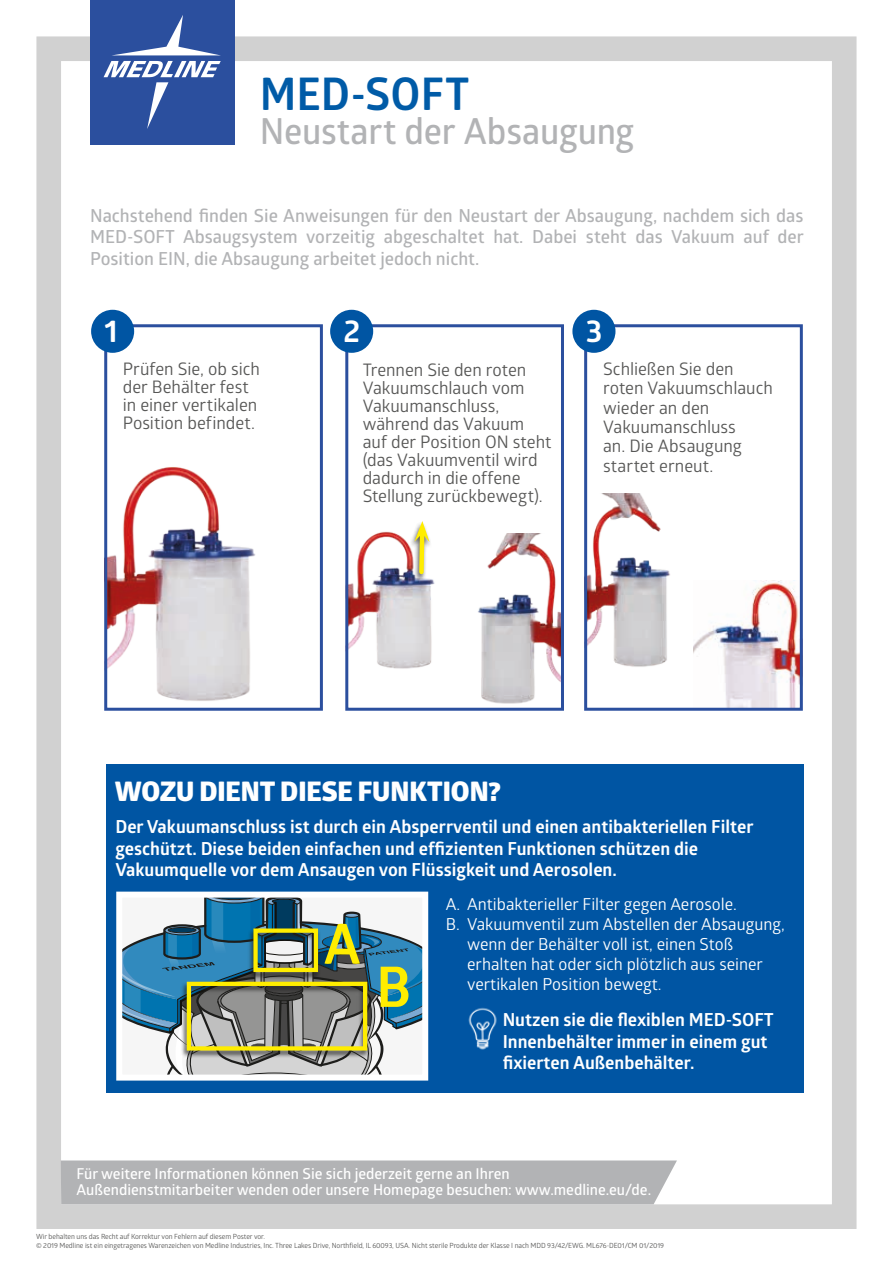
<style>
.page{position:relative;width:893px;height:1263px;background:#fff}
.page>*{position:absolute;margin:0;border:0;box-sizing:border-box;transform-origin:0 0}
.t1{font:700 55.8px "Glober";color:#ffed00}
.t2{font:700 45px "Glober";letter-spacing:.005em;color:#005ba7}
.t3{font:600 36px "Glober";letter-spacing:-.005em;color:#b2b3b5}
.t4{font:700 31.35px "Glober";color:#fff}
.t5{font:800 27px "Glober";color:#fff}
.t6{font:700 18px/21.6px "Glober";color:#fff}
.t7{font:600 18px/21.6px "Glober";color:#b2b3b5;text-align:justify}
.t8{font:17.25px/18px "Glober";color:#575756}
.t9{font:16.5px "Glober";color:#fff}
.t10{font:600 15px/16.5px "Glober";color:#fff}
.t11{font:7.05px/8.1px "Glober";letter-spacing:-.01em;color:#575756}
</style>
<div class="page">
<div style="left:36px;top:36px;width:820px;height:1193px;border:25px solid #d1d1d1"></div>
<div style="left:90px;top:0;width:145px;height:145px;background:#2b4f9e"></div>
<svg style="left:115px;top:15px;width:104px;height:40px"></svg>
<svg style="left:104px;top:61px;width:117px;height:68px"></svg>
<div style="left:61px;top:1160px;width:616px;height:44px;background:#b2b3b5"></div>
<div style="left:106px;top:764px;width:697px;height:329px;background:#0055a3"></div>
<img style="left:468px;top:1007px;width:29px;height:43px">
<svg style="left:123px;top:899px;width:298px;height:174px;background:#77a2bb"></svg>
<div style="left:116px;top:892px;width:312px;height:188px;border:6px solid #fff"></div>
<div style="left:180px;top:981px;width:190px;height:78px;background:#1d1d1b;opacity:.75"></div>
<div style="left:187px;top:982px;width:180px;height:68px;border:4px solid #ffed00"></div>
<div style="left:247px;top:928px;width:74px;height:52px;background:#1d1d1b;opacity:.75"></div>
<div style="left:253px;top:928px;width:65px;height:44px;border:4px solid #ffed00"></div>
<img style="left:108px;top:467px;width:148px;height:234px">
<div style="left:104px;top:324px;width:219px;height:387px;border:3px solid #2b4f9e"></div>
<div style="left:91px;top:310px;width:43px;height:43px;background:#0055a3;border-radius:50%"></div>
<img style="left:478px;top:533px;width:82px;height:171px">
<img style="left:693px;top:581px;width:106px;height:126px">
<img style="left:588px;top:493px;width:82px;height:174px">
<img style="left:349px;top:531px;width:86px;height:138px">
<div style="left:408px;top:521px;width:24px;height:61px;background:#1d1d1b;opacity:.75"></div>
<svg style="left:414px;top:521px;width:16px;height:55px"></svg>
<div style="left:584px;top:324px;width:219px;height:387px;border:3px solid #2b4f9e"></div>
<div style="left:572px;top:310px;width:43px;height:43px;background:#0055a3;border-radius:50%"></div>
<div style="left:345px;top:324px;width:219px;height:387px;border:3px solid #2b4f9e"></div>
<div style="left:330px;top:310px;width:43px;height:43px;background:#0055a3;border-radius:50%"></div>
<h2 class="t2" style="left:260px;top:63px;width:211px">MED-SOFT</h2>
<h3 class="t3" style="left:260px;top:106px;width:376px">Neustart der Absaugung</h3>
<p class="t7" style="left:90px;top:204px;width:715px">Nachstehend finden Sie Anweisungen für den Neustart der Absaugung, nachdem sich das MED-SOFT Absaugsystem vorzeitig abgeschaltet hat. Dabei steht das Vakuum auf der Position EIN, die Absaugung arbeitet jedoch nicht.</p>
<h3 class="t4" style="left:105px;top:309px;width:15px">1</h3>
<p class="t8" style="left:123px;top:359px;width:139px">Prüfen Sie, ob sich der Behälter fest in einer vertikalen<br>Position befindet.</p>
<h3 class="t4" style="left:344px;top:309px;width:18px">2</h3>
<h3 class="t4" style="left:586px;top:309px;width:18px">3</h3>
<p class="t8" style="left:363px;top:360px;width:190px">Trennen Sie den roten<br>Vakuumschlauch vom<br>Vakuumanschluss, während das Vakuum auf der Position ON steht (das Vakuumventil wird dadurch in die offene<br>Stellung zurückbewegt).</p>
<p class="t8" style="left:603px;top:358px;width:171px;line-height:19.5px">Schließen Sie den roten Vakuumschlauch wieder an den<br>Vakuumanschluss<br>an. Die Absaugung startet erneut.</p>
<h3 class="t5" style="left:115px;top:771px;width:388px">WOZU DIENT DIESE FUNKTION?</h3>
<p class="t6" style="left:115px;top:815px;width:640px">Der Vakuumanschluss ist durch ein Absperrventil und einen antibakteriellen Filter geschützt. Diese beiden einfachen und effizienten Funktionen schützen die<br>Vakuumquelle vor dem Ansaugen von Flüssigkeit und Aerosolen.</p>
<p class="t9" style="left:446px;top:893px;width:292px">A. Antibakterieller Filter gegen Aerosole.</p>
<p class="t9" style="left:446px;top:913px;width:340px">B. Vakuumventil zum Abstellen der Absaugung,</p>
<p class="t9" style="left:467px;top:933px;width:268px">wenn der Behälter voll ist, einen Stoß</p>
<p class="t9" style="left:467px;top:952px;width:297px">erhalten hat oder sich plötzlich aus seiner</p>
<p class="t9" style="left:467px;top:972px;width:196px">vertikalen Position bewegt.</p>
<p class="t6" style="left:503px;top:1009px;width:273px">Nutzen sie die flexiblen MED-SOFT<br>Innenbehälter immer in einem gut fixierten Außenbehälter.</p>
<h1 class="t1" style="left:324px;top:905px;width:39px">A</h1>
<h1 class="t1" style="left:376px;top:948px;width:37px">B</h1>
<p class="t10" style="left:77px;top:1165px;width:576px">Für weitere Informationen können Sie sich jederzeit gerne an Ihren<br>Außendienstmitarbeiter wenden oder unsere Homepage besuchen: www.medline.eu/de.</p>
<p class="t11" style="left:36px;top:1232px;width:629px">Wir behalten uns das Recht auf Korrektur von Fehlern auf diesem Poster vor.<br>© 2019 Medline ist ein eingetragenes Warenzeichen von Medline Industries, Inc. Three Lakes Drive, Northfield, IL 60093, USA. Nicht sterile Produkte der Klasse I nach MDD 93/42/EWG. ML676-DE01/CM 01/2019</p>
</div>
